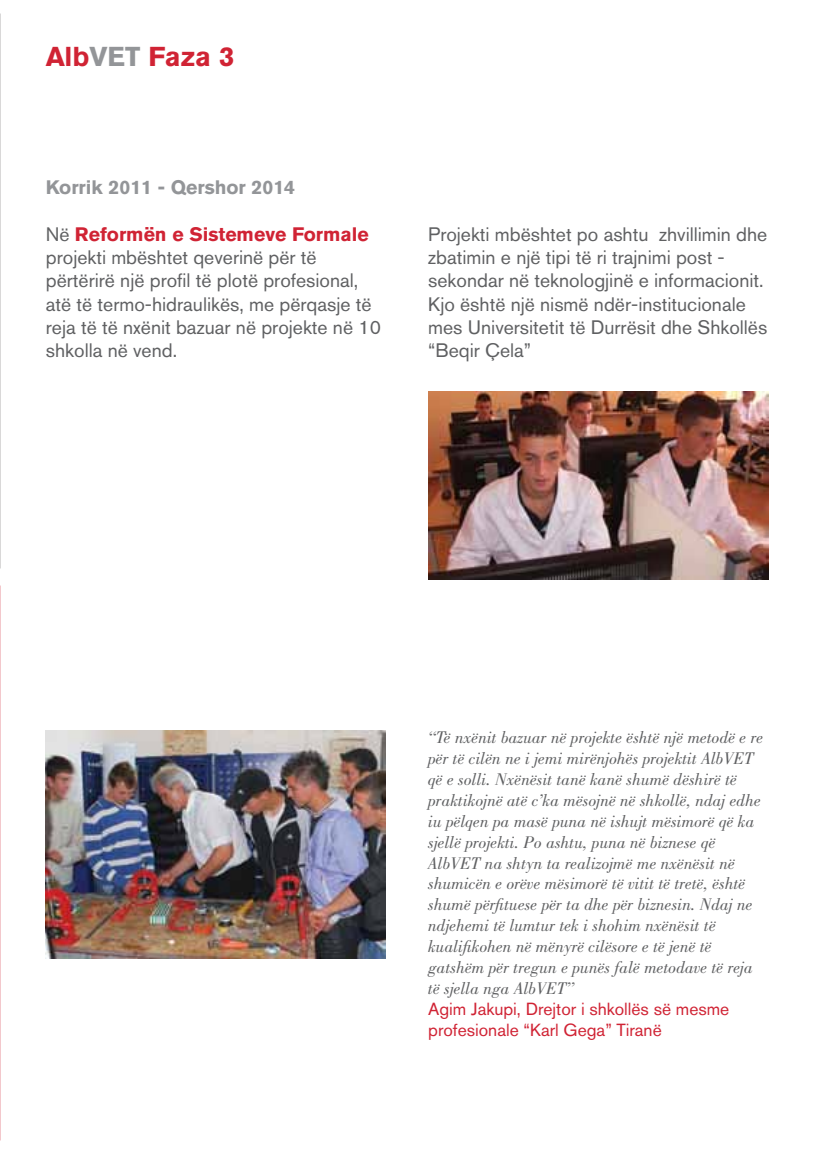
<style>
.page{position:relative;width:823px;height:1154px;background:#fff}
.page>*{position:absolute;margin:0;border:0;box-sizing:border-box;transform-origin:0 0}
.t1{font:700 27.2px "Akzidenz Grotesk BQ";color:#d02334}
.t2{font:19.4px/23.2px "Akzidenz Grotesk BQ";color:#5f6062}
.t3{font:700 19.4px "Akzidenz Grotesk BQ";color:#939598}
.t4{font:italic 17.4px/21px "Bodoni LT Pro";color:#5f6062}
.t5{font:17.4px/21px "Akzidenz Grotesk BQ";color:#d02334}
.s1{color:#939598}
.s2{font-weight:700;color:#d02334}
</style>
<div class="page">
<img style="left:428px;top:391px;width:339px;height:188px">
<img style="left:46px;top:731px;width:339px;height:227px">
<h1 class="t1" style="left:46px;top:41px;width:190px">Alb<span class="s1">VET</span> Faza 3</h1>
<p class="t3" style="left:46px;top:176px;width:251px">Korrik 2011 - Qershor 2014</p>
<p class="t2" style="left:46px;top:222px;width:336px">Në <span class="s2">Reformën e Sistemeve Formale </span>projekti mbështet qeverinë për të përtërirë një profil të plotë profesional, atë të termo-hidraulikës, me përqasje të reja të të nxënit bazuar në projekte në 10 shkolla në vend.</p>
<p class="t2" style="left:428px;top:222px;width:340px">Projekti mbështet po ashtu zhvillimin dhe zbatimin e një tipi të ri trajnimi post - sekondar në teknologjinë e informacionit.<br>Kjo është një nismë ndër-institucionale mes Universitetit të Durrësit dhe Shkollës “Beqir Çela”</p>
<p class="t4" style="left:428px;top:727px;width:336px">“Të nxënit bazuar në projekte është një metodë e re për të cilën ne i jemi mirënjohës projektit AlbVET që e solli. Nxënësit tanë kanë shumë dëshirë të praktikojnë atë c’ka mësojnë në shkollë, ndaj edhe iu pëlqen pa masë puna në ishujt mësimorë që ka sjellë projekti. Po ashtu, puna në biznese që AlbVET na shtyn ta realizojmë me nxënësit në shumicën e orëve mësimorë të vitit të tretë, është shumë përfituese për ta dhe për biznesin. Ndaj ne ndjehemi të lumtur tek i shohim nxënësit të kualifikohen në mënyrë cilësore e të jenë të gatshëm për tregun e punës falë metodave të reja të sjella nga AlbVET”</p>
<p class="t5" style="left:428px;top:998px;width:302px">Agim Jakupi, Drejtor i shkollës së mesme profesionale “Karl Gega” Tiranë</p>
</div>
